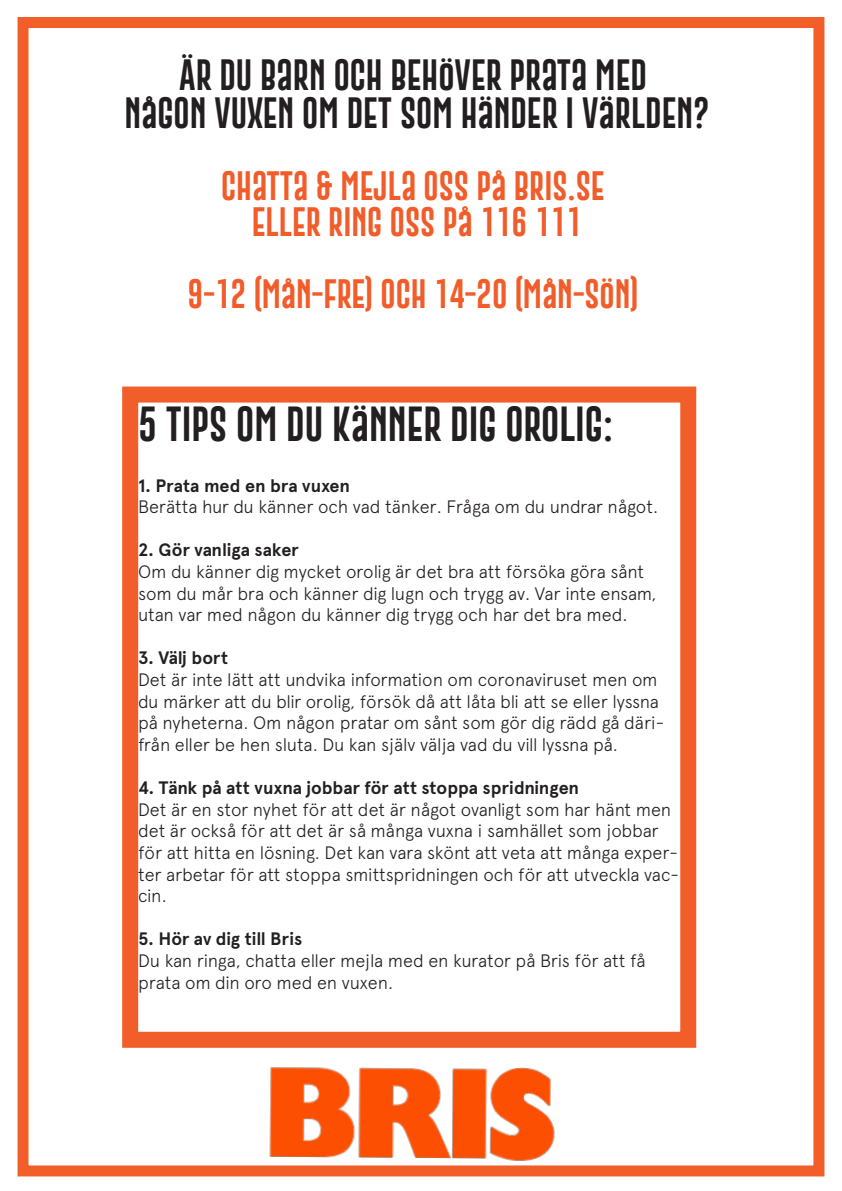
<style>
.page{position:relative;width:842px;height:1191px;background:#fff}
.page>*{position:absolute;margin:0;border:0;box-sizing:border-box;transform-origin:0 0}
.t1{font:36px "Bris Gobold Extra 2";color:#231f20}
.t2{font:32px "Bris Gobold Extra 2";color:#231f20}
.t3{font:30px "Bris Gobold Extra 2";color:#f15d2a}
.t4{font:300 18px/21.6px "Apercu";letter-spacing:-.005em;color:#231f20}
.t5{font:700 18px "Apercu";letter-spacing:-.005em;color:#231f20}
</style>
<div class="page">
<div style="left:122px;top:386px;width:574px;height:661px;border:16px solid #f15e29"></div>
<img style="left:193px;top:1030px;width:456px;height:147px">
<div style="left:18px;top:17px;width:806px;height:1159px;border:11px solid #f15e29"></div>
<p class="t2" style="left:179px;top:54px;width:469px">ÄR DU BARN OCH BEHÖVER PRATA MED</p>
<p class="t2" style="left:124px;top:92px;width:587px">NÅGON VUXEN OM DET SOM HÄNDER I VÄRLDEN?</p>
<p class="t3" style="left:221px;top:167px;width:385px">CHATTA &amp; MEJLA OSS PÅ BRIS.SE</p>
<p class="t3" style="left:252px;top:203px;width:332px">ELLER RING OSS PÅ 116 111</p>
<p class="t3" style="left:188px;top:275px;width:452px">9-12 (MÅN-FRE) OCH 14-20 (MÅN-SÖN)</p>
<p class="t1" style="left:138px;top:401px;width:476px">5 TIPS OM DU KÄNNER DIG OROLIG:</p>
<p class="t5" style="left:138px;top:474px;width:214px">1. Prata med en bra vuxen</p>
<p class="t4" style="left:138px;top:496px;width:522px">Berätta hur du känner och vad tänker. Fråga om du undrar något.</p>
<p class="t5" style="left:138px;top:539px;width:162px">2. Gör vanliga saker</p>
<p class="t4" style="left:138px;top:561px;width:520px">Om du känner dig mycket orolig är det bra att försöka göra sånt som du mår bra och känner dig lugn och trygg av. Var inte ensam, utan var med någon du känner dig trygg och har det bra med.</p>
<p class="t5" style="left:138px;top:647px;width:92px">3. Välj bort</p>
<p class="t4" style="left:138px;top:669px;width:528px">Det är inte lätt att undvika information om coronaviruset men om du märker att du blir orolig, försök då att låta bli att se eller lyssna på nyheterna. Om någon pratar om sånt som gör dig rädd gå däri&shy;från eller be hen sluta. Du kan själv välja vad du vill lyssna på.</p>
<p class="t5" style="left:138px;top:777px;width:443px">4. Tänk på att vuxna jobbar för att stoppa spridningen</p>
<p class="t4" style="left:138px;top:798px;width:542px">Det är en stor nyhet för att det är något ovanligt som har hänt men det är också för att det är så många vuxna i samhället som jobbar för att hitta en lösning. Det kan vara skönt att veta att många exper&shy;ter arbetar för att stoppa smittspridningen och för att utveckla vac&shy;cin.</p>
<p class="t5" style="left:138px;top:928px;width:166px">5. Hör av dig till Bris</p>
<p class="t4" style="left:138px;top:949px;width:509px">Du kan ringa, chatta eller mejla med en kurator på Bris för att få prata om din oro med en vuxen.</p>
</div>
